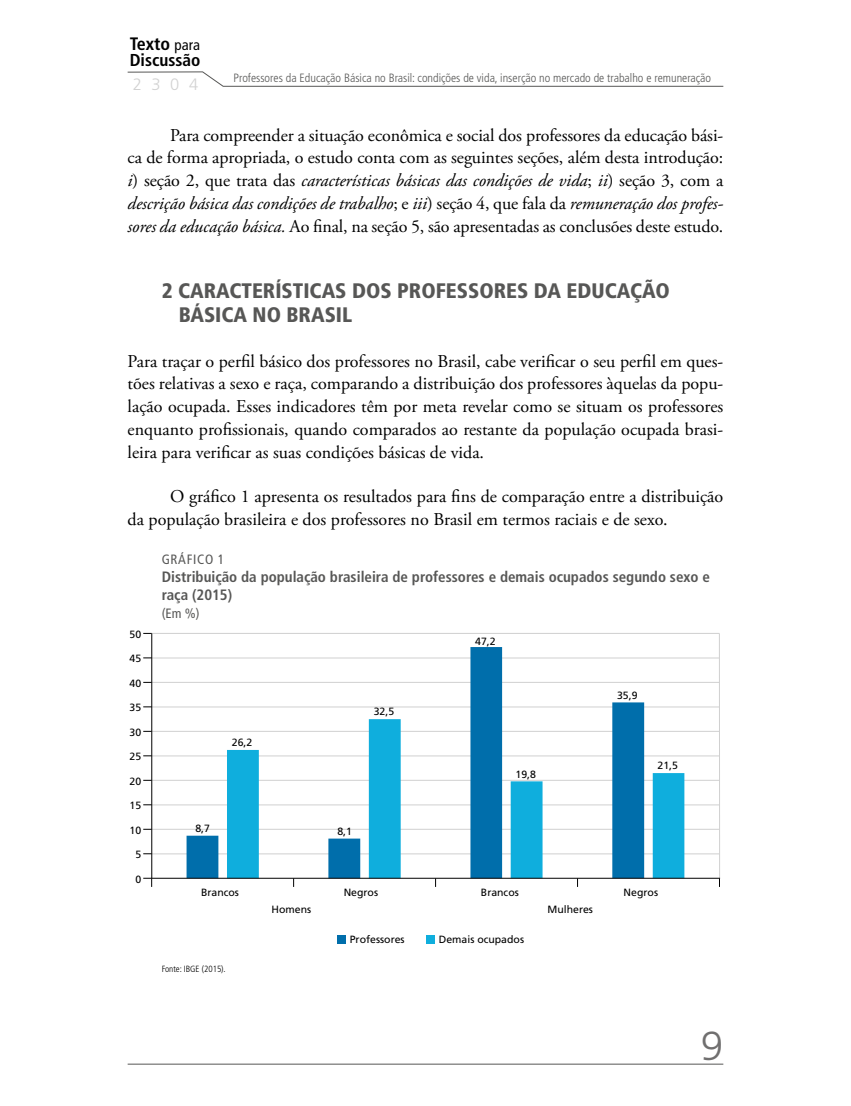
<style>
.page{position:relative;width:851px;height:1106px;background:#fff}
.page>*{position:absolute;margin:0;border:0;box-sizing:border-box;transform-origin:0 0}
.t1{font:300 40.5px "Frutiger LT Pro";color:#706f6f}
.t2{font:900 condensed 21px/24px "Frutiger LT Pro";color:#575756}
.t3{font:18px/22.8px "Adobe Garamond Pro";color:#000;text-align:justify}
.t4{font:700 condensed 18px "Frutiger LT Pro";color:#000}
.t5{font:700 condensed 17.25px "Frutiger LT Pro";color:#000}
.t6{font:300 16.5px "Frutiger LT Pro";color:#d2d2d2}
.t7{font:700 condensed 15px/18px "Frutiger LT Pro";color:#575756}
.t8{font:condensed 13.5px "Frutiger LT Pro";letter-spacing:.05em;color:#575756}
.t9{font:300 condensed 12px "Frutiger LT Pro";color:#575756}
.t10{font:10.5px "Frutiger LT Pro";color:#000}
.t11{font:300 condensed 9px "Frutiger LT Pro";color:#000}
.s1{font-weight:400;font-size:15px}
.s2{font-style:italic}
</style>
<div class="page">
<svg style="left:127px;top:71px;width:597px;height:16px"></svg>
<hr style="left:128px;top:1063px;width:595px;height:1px;background:#575756">
<svg style="left:143px;top:878px;width:9px;height:9px"></svg>
<hr style="left:152px;top:633px;width:567px;height:1px;background:#d0d0d0">
<hr style="left:152px;top:657px;width:567px;height:1px;background:#d0d0d0">
<hr style="left:152px;top:682px;width:567px;height:1px;background:#d0d0d0">
<hr style="left:152px;top:706px;width:567px;height:1px;background:#d0d0d0">
<hr style="left:152px;top:731px;width:567px;height:1px;background:#d0d0d0">
<hr style="left:152px;top:755px;width:567px;height:1px;background:#d0d0d0">
<hr style="left:152px;top:780px;width:567px;height:1px;background:#d0d0d0">
<hr style="left:152px;top:804px;width:567px;height:1px;background:#d0d0d0">
<hr style="left:152px;top:829px;width:567px;height:1px;background:#d0d0d0">
<hr style="left:152px;top:853px;width:567px;height:1px;background:#d0d0d0">
<svg style="left:186px;top:647px;width:458px;height:231px"></svg>
<svg style="left:227px;top:719px;width:457px;height:159px"></svg>
<svg style="left:719px;top:633px;width:1px;height:254px"></svg>
<div style="left:337px;top:934px;width:9px;height:9px;background:#006eab"></div>
<div style="left:426px;top:934px;width:9px;height:9px;background:#0faedd"></div>
<hr style="left:151px;top:633px;width:1px;height:245px;background:#000">
<hr style="left:151px;top:878px;width:569px;height:1px;background:#000">
<p class="t4" style="left:130px;top:33px;width:72px">Texto <span class="s1">para</span></p>
<p class="t5" style="left:130px;top:50px;width:72px">Discussão</p>
<p class="t6" style="left:133px;top:75px;width:67px">2304</p>
<p class="t9" style="left:233px;top:71px;width:479px">Professores da Educação Básica no Brasil: condições de vida, inserção no mercado de trabalho e remuneração</p>
<p class="t3" style="left:128px;top:124px;width:597px;text-indent:43px">Para compreender a situação econômica e social dos professores da educação bási&shy;ca de forma apropriada, o estudo conta com as seguintes seções, além desta introdução: <span class="s2">i</span>) seção 2, que trata das <span class="s2">características básicas das condições de vida</span>; <span class="s2">ii</span>) seção 3, com a <span class="s2">descrição básica das condições de trabalho</span>; e <span class="s2">iii</span>) seção 4, que fala da <span class="s2">remuneração dos profes&shy;sores da educação básica.</span> Ao final, na seção 5, são apresentadas as conclusões deste estudo.</p>
<p class="t2" style="left:179px;top:279px;width:492px;text-indent:-17px">2 CARACTERÍSTICAS DOS PROFESSORES DA EDUCAÇÃO<br>BÁSICA NO BRASIL</p>
<p class="t3" style="left:128px;top:350px;width:597px">Para traçar o perfil básico dos professores no Brasil, cabe verificar o seu perfil em ques&shy;tões relativas a sexo e raça, comparando a distribuição dos professores àquelas da popu&shy;lação ocupada. Esses indicadores têm por meta revelar como se situam os professores enquanto profissionais, quando comparados ao restante da população ocupada brasi&shy;leira para verificar as suas condições básicas de vida.</p>
<p class="t3" style="left:128px;top:485px;width:597px;text-indent:43px">O gráfico 1 apresenta os resultados para fins de comparação entre a distribuição da população brasileira e dos professores no Brasil em termos raciais e de sexo.</p>
<p class="t8" style="left:162px;top:551px;width:64px">GRÁFICO 1</p>
<p class="t7" style="left:162px;top:568px;width:549px">Distribuição da população brasileira de professores e demais ocupados segundo sexo e raça (2015)</p>
<p class="t8" style="left:162px;top:605px;width:39px">(Em %)</p>
<p class="t10" style="left:129px;top:628px;width:13px">50</p>
<p class="t10" style="left:129px;top:652px;width:13px">45</p>
<p class="t10" style="left:129px;top:677px;width:13px">40</p>
<p class="t10" style="left:129px;top:701px;width:13px">35</p>
<p class="t10" style="left:129px;top:726px;width:13px">30</p>
<p class="t10" style="left:129px;top:750px;width:13px">25</p>
<p class="t10" style="left:129px;top:775px;width:13px">20</p>
<p class="t10" style="left:129px;top:799px;width:13px">15</p>
<p class="t10" style="left:129px;top:824px;width:13px">10</p>
<p class="t10" style="left:135px;top:848px;width:7px">5</p>
<p class="t10" style="left:135px;top:872px;width:7px">0</p>
<p class="t10" style="left:232px;top:736px;width:22px">26,2</p>
<p class="t10" style="left:373px;top:705px;width:22px">32,5</p>
<p class="t10" style="left:195px;top:822px;width:16px">8,7</p>
<p class="t10" style="left:337px;top:825px;width:16px">8,1</p>
<p class="t10" style="left:475px;top:635px;width:22px">47,2</p>
<p class="t10" style="left:515px;top:767px;width:22px">19,8</p>
<p class="t10" style="left:617px;top:689px;width:22px">35,9</p>
<p class="t10" style="left:657px;top:759px;width:22px">21,5</p>
<p class="t10" style="left:201px;top:886px;width:39px">Brancos</p>
<p class="t10" style="left:343px;top:886px;width:36px">Negros</p>
<p class="t10" style="left:481px;top:886px;width:39px">Brancos</p>
<p class="t10" style="left:623px;top:886px;width:36px">Negros</p>
<p class="t10" style="left:271px;top:903px;width:41px">Homens</p>
<p class="t10" style="left:547px;top:903px;width:47px">Mulheres</p>
<p class="t10" style="left:350px;top:933px;width:56px">Professores</p>
<p class="t10" style="left:438px;top:933px;width:87px">Demais ocupados</p>
<p class="t11" style="left:162px;top:964px;width:66px">Fonte: IBGE (2015).</p>
<h1 class="t1" style="left:700px;top:1022px;width:24px">9</h1>
</div>
